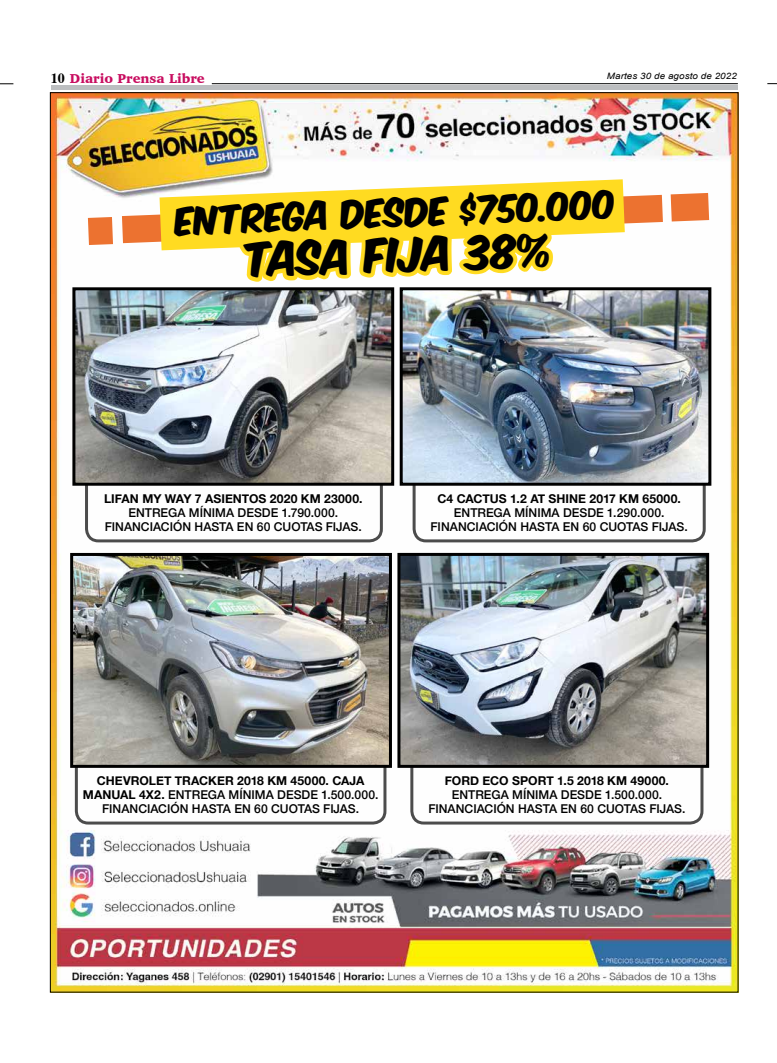
<style>
.page{position:relative;width:777px;height:1063px;background:#fff}
.page>*{position:absolute;margin:0;border:0;box-sizing:border-box;transform-origin:0 0}
.t1{font:40.2px "Komika Axis";color:#000}
.t2{font:33.5px "Komika Axis";color:#000}
.t3{font:900 13.2px "Charter";color:#c80c5f}
.t4{font:500 12.1px/13.9px "Helvetica Neue";color:#000;text-align:center}
.t5{font:700 12.1px "Helvetica Neue";letter-spacing:.005em;color:#000}
.t6{font:italic 8.8px "Arial";letter-spacing:.01em;color:#000;scale:1.11 1}
.s1{font-family:"Times";font-weight:700;font-size:14px;color:#000}
.s2{font-weight:700}
</style>
<div class="page">
<hr style="left:212px;top:83px;width:526px;height:1px;background:#000">
<svg style="left:0;top:84px;width:13px;height:1px"></svg>
<div style="left:51px;top:85px;width:686px;height:5px;background:#bcbec0"></div>
<img style="left:52px;top:95px;width:684px;height:895px">
<div style="left:86px;top:468px;width:295px;height:73px;background:#fff;border-radius:12px"></div>
<div style="left:85px;top:466px;width:298px;height:76px;border:3px solid #000;border-radius:12px"></div>
<div style="left:76px;top:750px;width:309px;height:73px;background:#fff;border-radius:12px"></div>
<div style="left:75px;top:748px;width:311px;height:77px;border:3px solid #000;border-radius:12px"></div>
<div style="left:414px;top:468px;width:290px;height:73px;background:#fff;border-radius:12px"></div>
<div style="left:412px;top:466px;width:293px;height:76px;border:3px solid #000;border-radius:12px"></div>
<div style="left:412px;top:750px;width:290px;height:73px;background:#fff;border-radius:12px"></div>
<div style="left:410px;top:748px;width:293px;height:77px;border:3px solid #000;border-radius:12px"></div>
<svg style="left:670px;top:193px;width:39px;height:29px"></svg>
<svg style="left:88px;top:217px;width:25px;height:28px"></svg>
<img style="left:122px;top:83px;width:541px;height:206px">
<img style="left:76px;top:291px;width:314px;height:191px">
<div style="left:72px;top:287px;width:322px;height:199px;border:3px solid #000"></div>
<img style="left:74px;top:557px;width:314px;height:207px">
<div style="left:70px;top:553px;width:322px;height:215px;border:3px solid #000"></div>
<img style="left:404px;top:291px;width:303px;height:191px">
<div style="left:400px;top:287px;width:311px;height:199px;border:3px solid #000"></div>
<img style="left:401px;top:557px;width:304px;height:207px">
<div style="left:397px;top:553px;width:312px;height:215px;border:3px solid #000"></div>
<p class="t3" style="left:51px;top:70px;width:155px"><span class="s1">10</span> Diario Prensa Libre</p>
<p class="t6" style="left:607px;top:70px;width:118px">Martes 30 de agosto de 2022</p>
<h2 class="t2" style="left:175px;top:203px;width:442px;rotate:-2deg">ENTREGA DESDE $750.000</h2>
<h1 class="t1" style="left:245px;top:240px;width:310px;rotate:-2deg">TASA FIJA 38%</h1>
<p class="t5" style="left:104px;top:489px;width:260px">LIFAN MY WAY 7 ASIENTOS 2020 KM 23000.</p>
<p class="t4" style="left:105px;top:504px;width:259px">ENTREGA MÍNIMA DESDE 1.790.000.<br>FINANCIACIÓN HASTA EN 60 CUOTAS FIJAS.</p>
<p class="t5" style="left:437px;top:489px;width:245px">C4 CACTUS 1.2 AT SHINE 2017 KM 65000.</p>
<p class="t4" style="left:430px;top:504px;width:259px">ENTREGA MÍNIMA DESDE 1.290.000.<br>FINANCIACIÓN HASTA EN 60 CUOTAS FIJAS.</p>
<p class="t4" style="left:83px;top:773px;width:297px"><span class="s2">CHEVROLET TRACKER 2018 KM 45000. CAJA<br>MANUAL 4X2.</span> ENTREGA MÍNIMA DESDE 1.500.000.<br>FINANCIACIÓN HASTA EN 60 CUOTAS FIJAS.</p>
<p class="t5" style="left:445px;top:771px;width:225px">FORD ECO SPORT 1.5 2018 KM 49000.</p>
<p class="t4" style="left:428px;top:787px;width:259px">ENTREGA MÍNIMA DESDE 1.500.000.<br>FINANCIACIÓN HASTA EN 60 CUOTAS FIJAS.</p>
</div>
